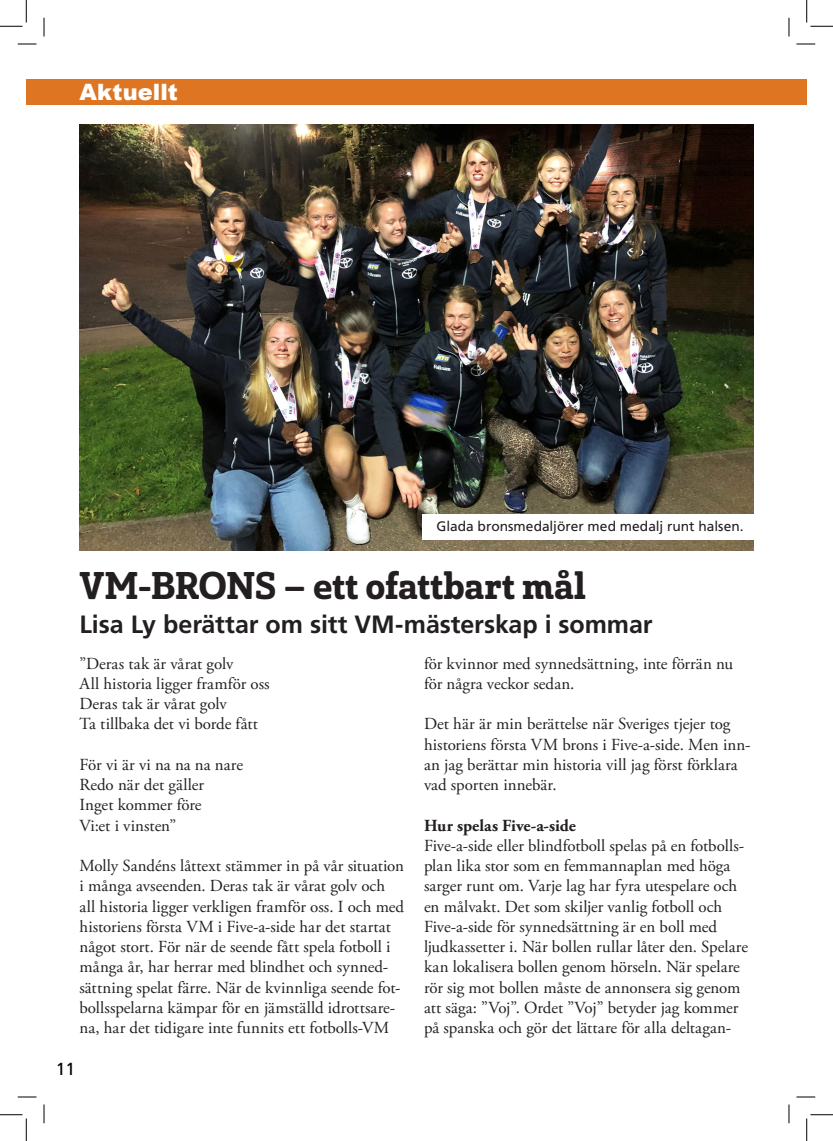
<style>
.page{position:relative;width:833px;height:1141px;background:#fff}
.page>*{position:absolute;margin:0;border:0;box-sizing:border-box;transform-origin:0 0}
.t1{font:37.5px "Solitas Slab Nor Dem";letter-spacing:-.005em;color:#231f20}
.t2{font:700 25px "Frutiger LT Std";letter-spacing:-.005em;color:#231f20}
.t3{font:900 22.5px "Arial";letter-spacing:.005em;color:#fff}
.t4{font:17.5px "Frutiger LT Std";color:#000001}
.t5{font:16.88px/20.2px "Adobe Garamond Pro";color:#231f20}
.t6{font:700 16.88px "Adobe Garamond Pro";letter-spacing:-.005em;color:#231f20}
.t7{font:13.75px "Frutiger LT Std";color:#231f20}
</style>
<div class="page">
<div style="left:26px;top:79px;width:780px;height:26px;background:#dd7522"></div>
<img style="left:79px;top:124px;width:674px;height:426px">
<div style="left:422px;top:513px;width:346px;height:26px;background:#fff"></div>
<svg style="left:18px;top:43px;width:18px;height:2px"></svg>
<svg style="left:796px;top:43px;width:18px;height:2px"></svg>
<svg style="left:18px;top:1096px;width:18px;height:1px"></svg>
<svg style="left:796px;top:1096px;width:18px;height:1px"></svg>
<svg style="left:43px;top:18px;width:2px;height:18px"></svg>
<svg style="left:43px;top:1104px;width:2px;height:19px"></svg>
<svg style="left:788px;top:18px;width:1px;height:18px"></svg>
<svg style="left:788px;top:1104px;width:1px;height:19px"></svg>
<svg style="left:0;top:0;width:27px;height:27px"></svg>
<svg style="left:0;top:1114px;width:27px;height:26px"></svg>
<svg style="left:806px;top:0;width:26px;height:27px"></svg>
<svg style="left:806px;top:1114px;width:26px;height:26px"></svg>
<h3 class="t3" style="left:79px;top:76px;width:100px">Aktuellt</h3>
<p class="t7" style="left:436px;top:518px;width:308px">Glada bronsmedaljörer med medalj runt halsen.</p>
<h1 class="t1" style="left:80px;top:561px;width:507px">VM-BRONS – ett ofattbart mål</h1>
<h2 class="t2" style="left:79px;top:609px;width:574px">Lisa Ly berättar om sitt VM-mästerskap i sommar</h2>
<p class="t5" style="left:79px;top:653px;width:192px">”Deras tak är vårat golv<br>All historia ligger framför oss<br>Deras tak är vårat golv<br>Ta tillbaka det vi borde fått</p>
<p class="t5" style="left:79px;top:755px;width:165px">För vi är vi na na na nare<br>Redo när det gäller<br>Inget kommer före<br>Vi:et i vinsten”</p>
<p class="t5" style="left:79px;top:856px;width:326px">Molly Sandéns låttext stämmer in på vår situation i många avseenden. Deras tak är vårat golv och all historia ligger verkligen framför oss. I och med historiens första VM i Five-a-side har det startat något stort. För när de seende fått spela fotboll i många år, har herrar med blindhet och synned&shy;sättning spelat färre. När de kvinnliga seende fot&shy;bollsspelarna kämpar för en jämställd idrottsare&shy;na, har det tidigare inte funnits ett fotbolls-VM</p>
<p class="t4" style="left:56px;top:1058px;width:21px">11</p>
<p class="t5" style="left:424px;top:653px;width:310px">för kvinnor med synnedsättning, inte förrän nu för några veckor sedan.</p>
<p class="t5" style="left:424px;top:714px;width:328px">Det här är min berättelse när Sveriges tjejer tog historiens första VM brons i Five-a-side. Men inn&shy;an jag berättar min historia vill jag först förklara vad sporten innebär.</p>
<p class="t6" style="left:424px;top:815px;width:153px">Hur spelas Five-a-side</p>
<p class="t5" style="left:424px;top:836px;width:325px">Five-a-side eller blindfotboll spelas på en fotbolls&shy;plan lika stor som en femmannaplan med höga sarger runt om. Varje lag har fyra utespelare och en målvakt. Det som skiljer vanlig fotboll och Five-a-side för synnedsättning är en boll med ljudkassetter i. När bollen rullar låter den. Spelare kan lokalisera bollen genom hörseln. När spelare rör sig mot bollen måste de annonsera sig genom att säga: ”Voj”. Ordet ”Voj” betyder jag kommer på spanska och gör det lättare för alla deltagan-</p>
</div>
